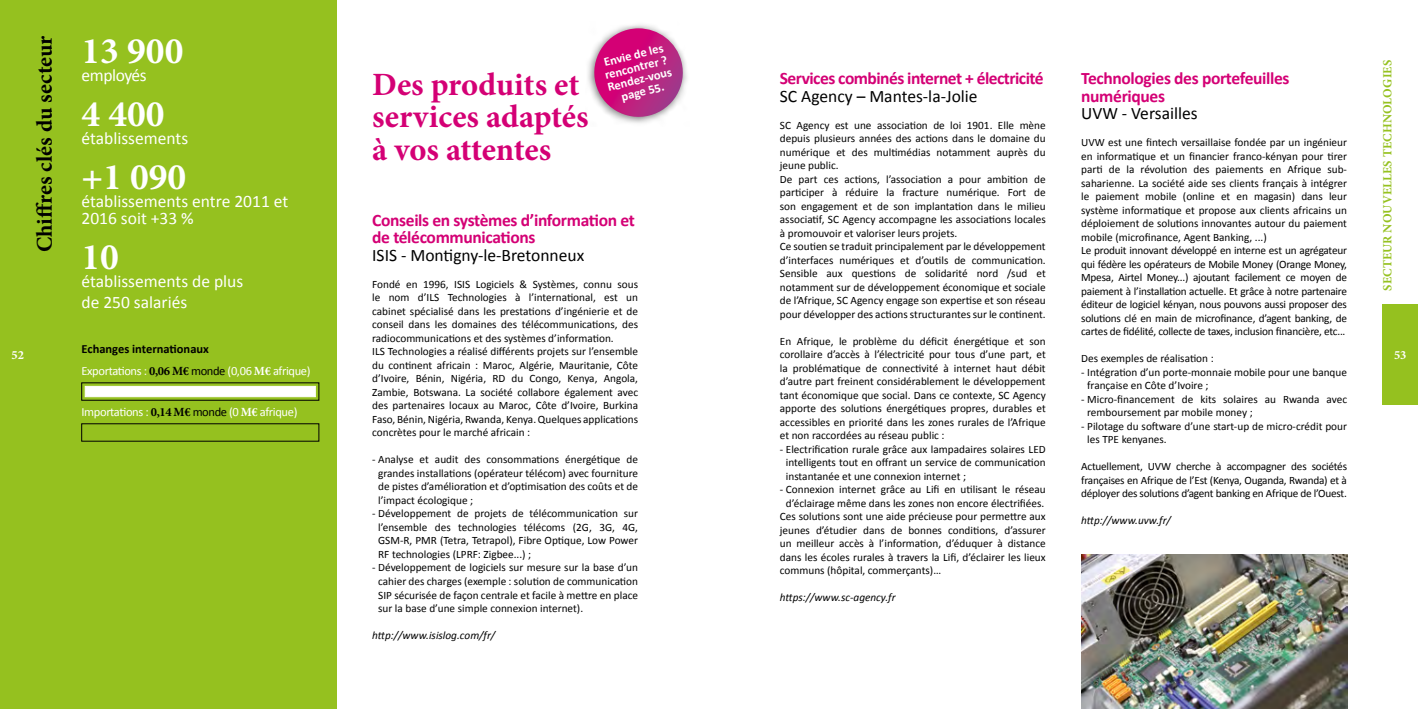
<style>
.page{position:relative;width:1418px;height:709px;background:#fff}
.page>*{position:absolute;margin:0;border:0;box-sizing:border-box;transform-origin:0 0}
.t1{font:700 37.5px "Minion Pro";color:#fff}
.t2{font:700 32.5px/32.5px "Minion Pro";color:#d40075}
.t3{font:700 22.5px "Minion Pro";color:#000}
.t4{font:700 17.5px/17.5px "Calibri";letter-spacing:-.02em;color:#d40075}
.t5{font:17.5px/21px "Calibri";color:#fff}
.t6{font:17.5px "Calibri";color:#000}
.t7{font:17.5px "Calibri";letter-spacing:-.025em;color:#fff}
.t8{font:12.5px/21.2px "Calibri";letter-spacing:-.03em;color:#fff}
.t9{font:700 12.5px/12.5px "Calibri";color:#fff;text-align:center}
.t10{font:700 12.5px "Minion Pro";letter-spacing:.01em;color:#95c11f}
.t11{font:700 12.5px "Minion Pro";color:#fff}
.t12{font:11.25px/13.5px "Calibri";color:#000;text-align:justify}
.t13{font:11.25px/13.5px "Calibri";letter-spacing:-.02em;color:#000}
.t14{font:italic 11.25px "Calibri";color:#000}
.s1{font-weight:700;color:#000}
.s2{font-family:"Minion Pro";font-weight:700;color:#000}
.s3{color:#000}
.s4{font-family:"Minion Pro";font-weight:700}
</style>
<div class="page">
<div style="left:0;top:0;width:337px;height:709px;background:#95c11f"></div>
<div style="left:1382px;top:304px;width:35px;height:100px;background:#95c11f"></div>
<img style="left:1081px;top:555px;width:265px;height:154px">
<div style="left:585px;top:21px;width:104px;height:105px;background:#000;opacity:.55"></div>
<svg style="left:589px;top:28px;width:98px;height:93px"></svg>
<div style="left:81px;top:423px;width:238px;height:18px;border:1px solid #000"></div>
<div style="left:85px;top:386px;width:230px;height:11px;background:#fff;border:1px solid #fff"></div>
<h3 class="t3" style="left:29px;top:252px;width:218px;rotate:-90deg">Chiffres clés du secteur</h3>
<h1 class="t1" style="left:81px;top:24px;width:103px">13 900</h1>
<p class="t9" style="left:600px;top:56px;width:67px;rotate:-14deg">Envie de les rencontrer ?<br>Rendez-vous page 55.</p>
<p class="t10" style="left:1378px;top:290px;width:232px;rotate:-90deg">SECTEUR NOUVELLES TECHNOLOGIES</p>
<h3 class="t7" style="left:81px;top:64px;width:67px">employés</h3>
<h2 class="t2" style="left:372px;top:67px;width:218px">Des produits et services adaptés à vos attentes</h2>
<h3 class="t4" style="left:780px;top:69px;width:265px">Services combinés internet + électricité</h3>
<h3 class="t6" style="left:780px;top:85px;width:199px">SC Agency – Mantes-la-Jolie</h3>
<p class="t12" style="left:780px;top:117px;width:267px;text-align:left">SC Agency est une association de loi 1901. Elle mène depuis plusieurs années des actions dans le domaine du numérique et des multimédias notamment auprès du jeune public.<br>De part ces actions, l’association a pour ambition de participer à réduire la fracture numérique. Fort de son engagement et de son implantation dans le milieu associatif, SC Agency accompagne les associations locales à promouvoir et valoriser leurs projets.<br>Ce soutien se traduit principalement par le développement d’interfaces numériques et d’outils de communication.<br>Sensible aux questions de solidarité nord /sud et notamment sur de développement économique et sociale de l’Afrique, SC Agency engage son expertise et son réseau pour développer des actions structurantes sur le continent.</p>
<p class="t12" style="left:780px;top:333px;width:267px">En Afrique, le problème du déficit énergétique et son corollaire d’accès à l’électricité pour tous d’une part, et la problématique de connectivité à internet haut débit d’autre part freinent considérablement le développement tant économique que social. Dans ce contexte, SC Agency apporte des solutions énergétiques propres, durables et accessibles en priorité dans les zones rurales de l’Afrique et non raccordées au réseau public :</p>
<p class="t12" style="left:786px;top:441px;width:261px;text-indent:-6px">- Electrification rurale grâce aux lampadaires solaires LED intelligents tout en offrant un service de communication instantanée et une connexion internet ;</p>
<p class="t12" style="left:780px;top:482px;width:267px">- Connexion internet grâce au Lifi en utilisant le réseau</p>
<p class="t12" style="left:786px;top:495px;width:260px">d’éclairage même dans les zones non encore électrifiées.</p>
<p class="t12" style="left:780px;top:509px;width:267px">Ces solutions sont une aide précieuse pour permettre aux</p>
<p class="t12" style="left:780px;top:522px;width:267px">jeunes d’étudier dans de bonnes conditions, d’assurer</p>
<p class="t12" style="left:780px;top:536px;width:267px">un meilleur accès à l’information, d’éduquer à distance</p>
<p class="t12" style="left:780px;top:549px;width:267px">dans les écoles rurales à travers la Lifi, d’éclairer les lieux</p>
<p class="t12" style="left:780px;top:563px;width:163px">communs (hôpital, commerçants)…</p>
<p class="t14" style="left:780px;top:590px;width:117px">https://www.sc-agency.fr</p>
<h3 class="t4" style="left:1081px;top:69px;width:210px">Technologies des portefeuilles numériques</h3>
<h3 class="t6" style="left:1081px;top:102px;width:118px">UVW - Versailles</h3>
<p class="t13" style="left:1081px;top:135px;width:267px">UVW est une fintech versaillaise fondée par un ingénieur en informatique et un financier franco-kényan pour tirer parti de la révolution des paiements en Afrique sub&shy;saharienne. La société aide ses clients français à intégrer le paiement mobile (online et en magasin) dans leur système informatique et propose aux clients africains un déploiement de solutions innovantes autour du paiement mobile (microfinance, Agent Banking, ...)<br>Le produit innovant développé en interne est un agrégateur qui fédère les opérateurs de Mobile Money (Orange Money, Mpesa, Airtel Money...) ajoutant facilement ce moyen de paiement à l’installation actuelle. Et grâce à notre partenaire éditeur de logiciel kényan, nous pouvons aussi proposer des solutions clé en main de microfinance, d’agent banking, de cartes de fidélité, collecte de taxes, inclusion financière, etc...</p>
<p class="t12" style="left:1081px;top:351px;width:134px">Des exemples de réalisation :</p>
<p class="t12" style="left:1087px;top:364px;width:261px;text-indent:-6px">- Intégration d’un porte-monnaie mobile pour une banque française en Côte d’Ivoire ;</p>
<p class="t12" style="left:1087px;top:391px;width:261px;text-indent:-6px">- Micro-financement de kits solaires au Rwanda avec remboursement par mobile money ;</p>
<p class="t12" style="left:1087px;top:418px;width:261px;text-indent:-6px">- Pilotage du software d’une start-up de micro-crédit pour les TPE kenyanes.</p>
<p class="t12" style="left:1081px;top:459px;width:267px">Actuellement, UVW cherche à accompagner des sociétés françaises en Afrique de l’Est (Kenya, Ouganda, Rwanda) et à déployer des solutions d’agent banking en Afrique de l’Ouest.</p>
<p class="t14" style="left:1081px;top:513px;width:91px">http://www.uvw.fr/</p>
<h1 class="t1" style="left:81px;top:87px;width:85px">4 400</h1>
<h3 class="t5" style="left:81px;top:127px;width:108px">établissements</h3>
<h1 class="t1" style="left:81px;top:150px;width:106px">+1 090</h1>
<h3 class="t5" style="left:81px;top:191px;width:208px;line-height:17.5px">établissements entre 2011 et<br>2016 soit +33 %</h3>
<h3 class="t4" style="left:372px;top:210px;width:264px">Conseils en systèmes d’information et de télécommunications</h3>
<h3 class="t6" style="left:372px;top:244px;width:213px">ISIS - Montigny-le-Bretonneux</h3>
<p class="t12" style="left:372px;top:277px;width:267px;text-align:left">Fondé en 1996, ISIS Logiciels &amp; Systèmes, connu sous le nom d’ILS Technologies à l’international, est un cabinet spécialisé dans les prestations d’ingénierie et de conseil dans les domaines des télécommunications, des radiocommunications et des systèmes d’information.<br>ILS Technologies a réalisé différents projets sur l’ensemble du continent africain : Maroc, Algérie, Mauritanie, Côte d’Ivoire, Bénin, Nigéria, RD du Congo, Kenya, Angola, Zambie, Botswana. La société collabore également avec des partenaires locaux au Maroc, Côte d’Ivoire, Burkina Faso, Bénin, Nigéria, Rwanda, Kenya. Quelques applications concrètes pour le marché africain :</p>
<p class="t12" style="left:378px;top:452px;width:261px;text-indent:-6px">- Analyse et audit des consommations énergétique de grandes installations (opérateur télécom) avec fourniture de pistes d’amélioration et d’optimisation des coûts et de l’impact écologique ;</p>
<p class="t12" style="left:378px;top:506px;width:261px;text-indent:-6px">- Développement de projets de télécommunication sur l’ensemble des technologies télécoms (2G, 3G, 4G, GSM-R, PMR (Tetra, Tetrapol), Fibre Optique, Low Power RF technologies (LPRF: Zigbee...) ;</p>
<p class="t12" style="left:378px;top:560px;width:261px;text-indent:-6px">- Développement de logiciels sur mesure sur la base d’un cahier des charges (exemple : solution de communication SIP sécurisée de façon centrale et facile à mettre en place sur la base d’une simple connexion internet).</p>
<p class="t14" style="left:372px;top:628px;width:124px">http://www.isislog.com/fr/</p>
<h1 class="t1" style="left:81px;top:231px;width:39px">10</h1>
<h3 class="t5" style="left:81px;top:270px;width:163px">établissements de plus de 250 salariés</h3>
<p class="t8" style="left:81px;top:338px;width:230px"><span class="s1">Echanges internationaux<br></span>Exportations : <span class="s2">0,06 M€</span> <span class="s3">monde</span> (0,06 <span class="s4">M€</span> afrique)</p>
<p class="t8" style="left:81px;top:400px;width:217px">Importations : <span class="s2">0,14 M€</span> <span class="s3">monde</span> (0 <span class="s4">M€</span> afrique)</p>
<p class="t11" style="left:11px;top:346px;width:14px">52</p>
<p class="t11" style="left:1393px;top:346px;width:14px">53</p>
</div>
